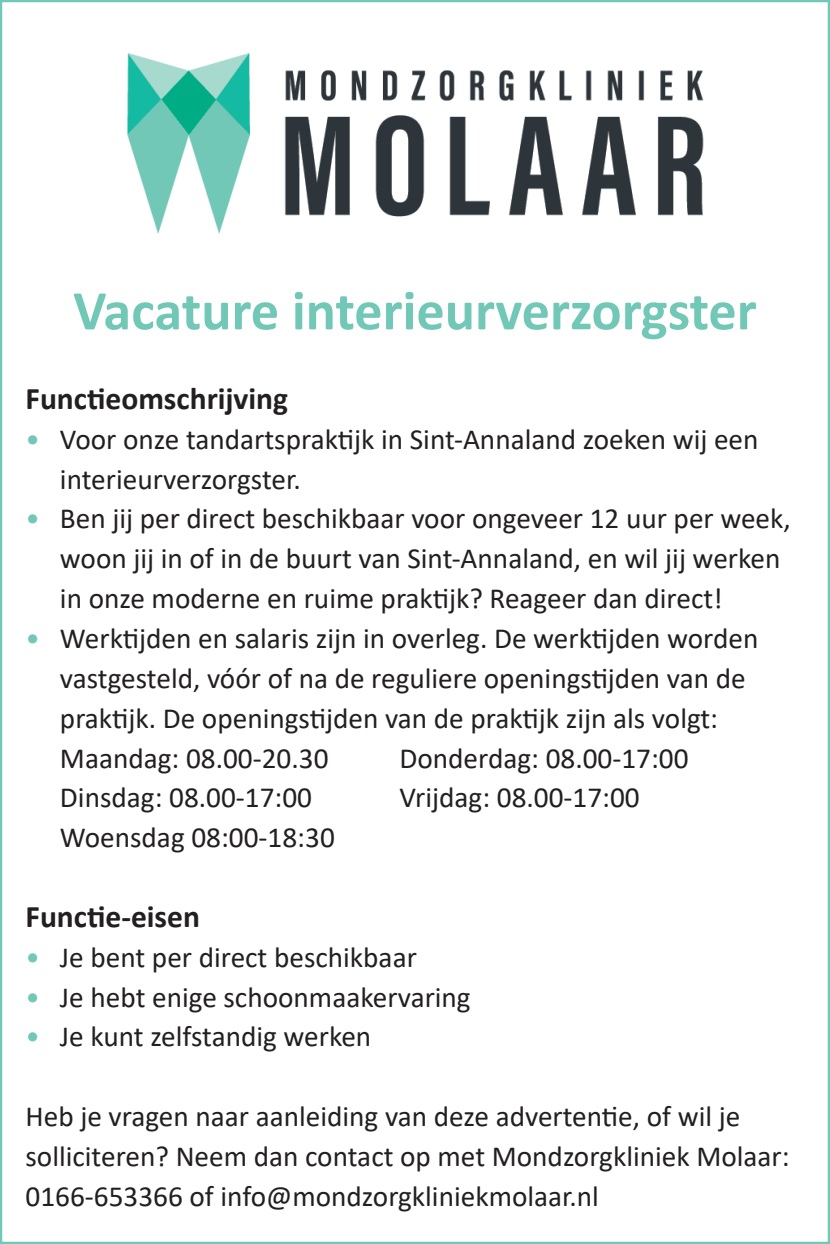
<style>
.page{position:relative;width:830px;height:1244px;background:#fff}
.page>*{position:absolute;margin:0;border:0;box-sizing:border-box;transform-origin:0 0}
.t1{font:700 56.25px "Calibri";color:#72c8b7}
.t2{font:700 31.5px "Calibri";color:#231f20}
.t3{font:29.25px/39.8px "Calibri";color:#231f20}
.s1{color:#72c8b7}
</style>
<div class="page">
<img style="left:127px;top:52px;width:577px;height:182px">
<h1 class="t1" style="left:73px;top:271px;width:684px">Vacature interieurverzorgster</h1>
<p class="t2" style="left:26px;top:376px;width:264px">Functieomschrijving</p>
<p class="t3" style="left:60px;top:418px;width:699px;text-indent:-34px"><span class="s1">•</span> Voor onze tandartspraktijk in Sint-Annaland zoeken wij een interieurverzorgster.</p>
<p class="t3" style="left:60px;top:498px;width:732px;text-indent:-34px"><span class="s1">•</span> Ben jij per direct beschikbaar voor ongeveer 12 uur per week, woon jij in of in de buurt van Sint-Annaland, en wil jij werken in onze moderne en ruime praktijk? Reageer dan direct!</p>
<p class="t3" style="left:60px;top:618px;width:699px;text-indent:-34px"><span class="s1">•</span> Werktijden en salaris zijn in overleg. De werktijden worden vastgesteld, vóór of na de reguliere openingstijden van de praktijk. De openingstijden van de praktijk zijn als volgt:<br>Maandag: 08.00-20.30</p>
<p class="t3" style="left:399px;top:737px;width:290px">Donderdag: 08.00-17:00</p>
<p class="t3" style="left:60px;top:777px;width:253px">Dinsdag: 08.00-17:00</p>
<p class="t3" style="left:399px;top:777px;width:242px">Vrijdag: 08.00-17:00</p>
<p class="t3" style="left:60px;top:817px;width:276px">Woensdag 08:00-18:30</p>
<p class="t2" style="left:26px;top:894px;width:176px">Functie-eisen</p>
<p class="t3" style="left:26px;top:936px;width:392px"><span class="s1">•</span> Je bent per direct beschikbaar</p>
<p class="t3" style="left:26px;top:976px;width:446px"><span class="s1">•</span> Je hebt enige schoonmaakervaring</p>
<p class="t3" style="left:26px;top:1016px;width:347px"><span class="s1">•</span> Je kunt zelfstandig werken</p>
<p class="t3" style="left:26px;top:1095px;width:765px">Heb je vragen naar aanleiding van deze advertentie, of wil je solliciteren? Neem dan contact op met Mondzorgkliniek Molaar:<br>0166-653366 of info@mondzorgkliniekmolaar.nl</p>
</div>
